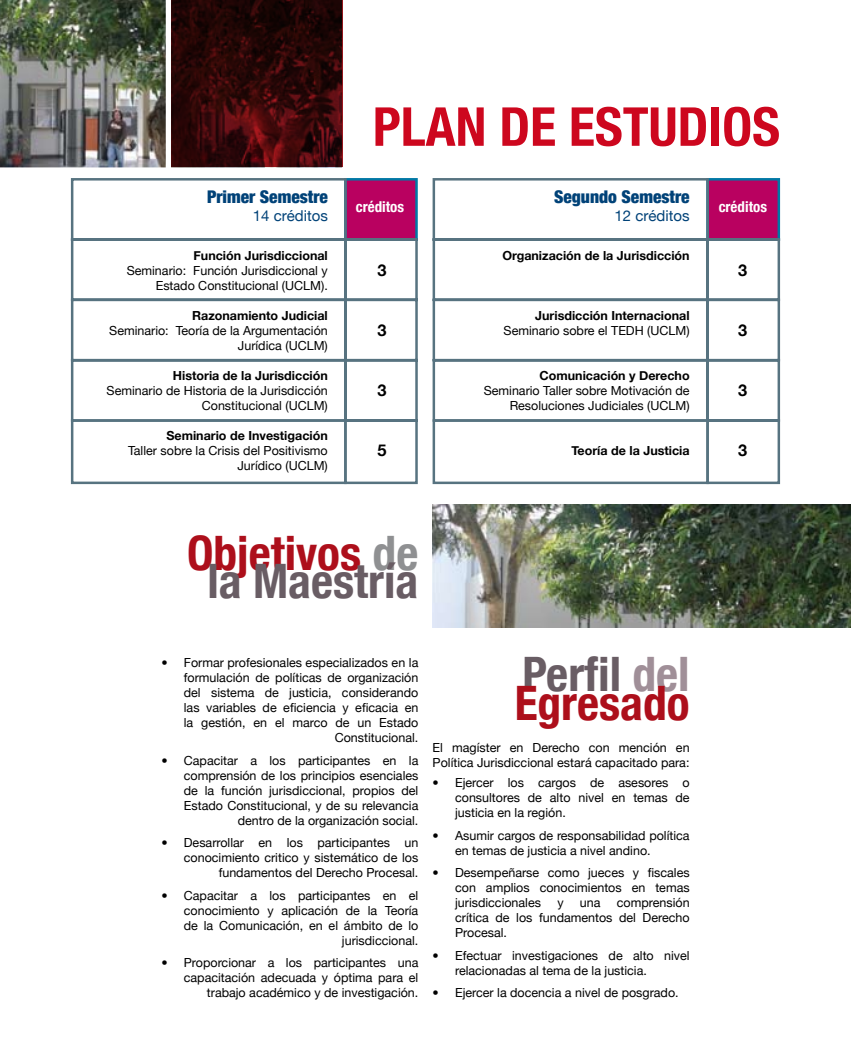
<style>
.page{position:relative;width:851px;height:1063px;background:#fff}
.page>*{position:absolute;margin:0;border:0;box-sizing:border-box;transform-origin:0 0}
.t1{font:700 condensed 53.75px "Helvetica Neue";color:#cd071e}
.t2{font:700 condensed 47.5px "Helvetica Neue";color:#ad0f1b}
.t3{font:700 condensed 47.5px "Helvetica Neue";color:#695d64}
.t4{font:900 condensed 17.5px "Helvetica Neue";color:#004278}
.t5{font:700 16.25px "Helvetica Neue";color:#000}
.t6{font:15px "Helvetica Neue";color:#004278}
.t7{font:700 condensed 15px "Helvetica Neue";color:#fff}
.t8{font:12.5px/15px "Helvetica Neue";color:#000;text-align:right}
.t9{font:700 12.5px "Helvetica Neue";color:#000}
.s1{color:#8f9092}
.s2{color:#a08f98}
</style>
<div class="page">
<img style="left:432px;top:505px;width:418px;height:123px">
<svg style="left:70px;top:178px;width:348px;height:307px"></svg>
<svg style="left:432px;top:178px;width:349px;height:307px"></svg>
<img style="left:0;top:0;width:166px;height:167px">
<svg style="left:171px;top:0;width:171px;height:167px;background:#300708"></svg>
<h3 class="t4" style="left:207px;top:186px;width:122px">Primer Semestre</h3>
<p class="t6" style="left:253px;top:207px;width:77px">14 créditos</p>
<p class="t9" style="left:193px;top:247px;width:136px">Función Jurisdiccional</p>
<p class="t8" style="left:127px;top:262px;width:202px">Seminario: Función Jurisdiccional y<br>Estado Constitucional (UCLM).</p>
<p class="t9" style="left:192px;top:307px;width:137px">Razonamiento Judicial</p>
<p class="t8" style="left:109px;top:322px;width:220px">Seminario: Teoría de la Argumentación<br>Jurídica (UCLM)</p>
<p class="t9" style="left:173px;top:367px;width:156px">Historia de la Jurisdicción</p>
<p class="t8" style="left:107px;top:382px;width:223px">Seminario de Historia de la Jurisdicción<br>Constitucional (UCLM)</p>
<p class="t9" style="left:166px;top:427px;width:163px">Seminario de Investigación</p>
<p class="t8" style="left:128px;top:442px;width:201px">Taller sobre la Crisis del Positivismo<br>Jurídico (UCLM)</p>
<h1 class="t1" style="left:373px;top:94px;width:408px">PLAN DE ESTUDIOS</h1>
<h3 class="t4" style="left:554px;top:186px;width:137px">Segundo Semestre</h3>
<p class="t6" style="left:614px;top:207px;width:77px">12 créditos</p>
<p class="t7" style="left:356px;top:198px;width:50px">créditos</p>
<p class="t7" style="left:718px;top:198px;width:50px">créditos</p>
<p class="t9" style="left:502px;top:247px;width:189px">Organización de la Jurisdicción</p>
<h3 class="t5" style="left:377px;top:261px;width:11px">3</h3>
<h3 class="t5" style="left:738px;top:261px;width:11px">3</h3>
<h3 class="t5" style="left:377px;top:321px;width:11px">3</h3>
<h3 class="t5" style="left:377px;top:381px;width:11px">3</h3>
<h3 class="t5" style="left:377px;top:441px;width:11px">5</h3>
<p class="t9" style="left:535px;top:307px;width:156px">Jurisdicción Internacional</p>
<p class="t8" style="left:503px;top:322px;width:187px">Seminario sobre el TEDH (UCLM)</p>
<p class="t9" style="left:539px;top:367px;width:151px">Comunicación y Derecho</p>
<p class="t8" style="left:483px;top:382px;width:207px">Seminario Taller sobre Motivación de<br>Resoluciones Judiciales (UCLM)</p>
<p class="t9" style="left:571px;top:442px;width:120px">Teoría de la Justicia</p>
<h3 class="t5" style="left:738px;top:321px;width:11px">3</h3>
<h3 class="t5" style="left:738px;top:381px;width:11px">3</h3>
<h3 class="t5" style="left:738px;top:441px;width:11px">3</h3>
<h2 class="t2" style="left:187px;top:524px;width:233px">Objetivos <span class="s1">de</span></h2>
<h2 class="t3" style="left:207px;top:553px;width:212px">la Maestría</h2>
<p class="t8" style="left:161px;top:655px;width:258px">• Formar profesionales especializados en la formulación de políticas de organización<br>del sistema de justicia, considerando<br>las variables de eficiencia y eficacia en<br>la gestión, en el marco de un Estado Constitucional.</p>
<p class="t8" style="left:161px;top:753px;width:258px">• Capacitar a los participantes en la comprensión de los principios esenciales<br>de la función jurisdiccional, propios del Estado Constitucional, y de su relevancia dentro de la organización social.</p>
<p class="t8" style="left:161px;top:835px;width:258px">• Desarrollar en los participantes un conocimiento critico y sistemático de los fundamentos del Derecho Procesal.</p>
<p class="t8" style="left:161px;top:888px;width:258px">• Capacitar a los participantes en el conocimiento y aplicación de la Teoría<br>de la Comunicación, en el ámbito de lo jurisdiccional.</p>
<p class="t8" style="left:161px;top:955px;width:258px">• Proporcionar a los participantes una capacitación adecuada y óptima para el trabajo académico y de investigación.</p>
<h2 class="t3" style="left:522px;top:645px;width:169px">Perfil <span class="s2">del</span></h2>
<h2 class="t2" style="left:514px;top:674px;width:176px">Egresado</h2>
<p class="t8" style="left:432px;top:740px;width:258px;text-align:left">El magíster en Derecho con mención en<br>Política Jurisdiccional estará capacitado para:</p>
<p class="t8" style="left:455px;top:775px;width:236px;text-align:justify;text-indent:-22px">• Ejercer los cargos de asesores o consultores de alto nivel en temas de justicia en la región.</p>
<p class="t8" style="left:455px;top:828px;width:236px;text-align:left;text-indent:-22px">• Asumir cargos de responsabilidad política en temas de justicia a nivel andino.</p>
<p class="t8" style="left:455px;top:865px;width:236px;text-align:justify;text-indent:-22px">• Desempeñarse como jueces y fiscales con amplios conocimientos en temas jurisdiccionales</p>
<p class="t8" style="left:455px;top:895px;width:236px;text-align:justify;text-indent:162px">comprensión crítica de los fundamentos del Derecho Procesal.</p>
<p class="t8" style="left:455px;top:948px;width:236px;text-align:left;text-indent:-22px">• Efectuar investigaciones de alto nivel relacionadas al tema de la justicia.</p>
<p class="t8" style="left:432px;top:985px;width:247px">• Ejercer la docencia a nivel de posgrado.</p>
<p class="t8" style="left:557px;top:895px;width:8px">y</p>
<p class="t8" style="left:580px;top:895px;width:22px">una</p>
</div>
